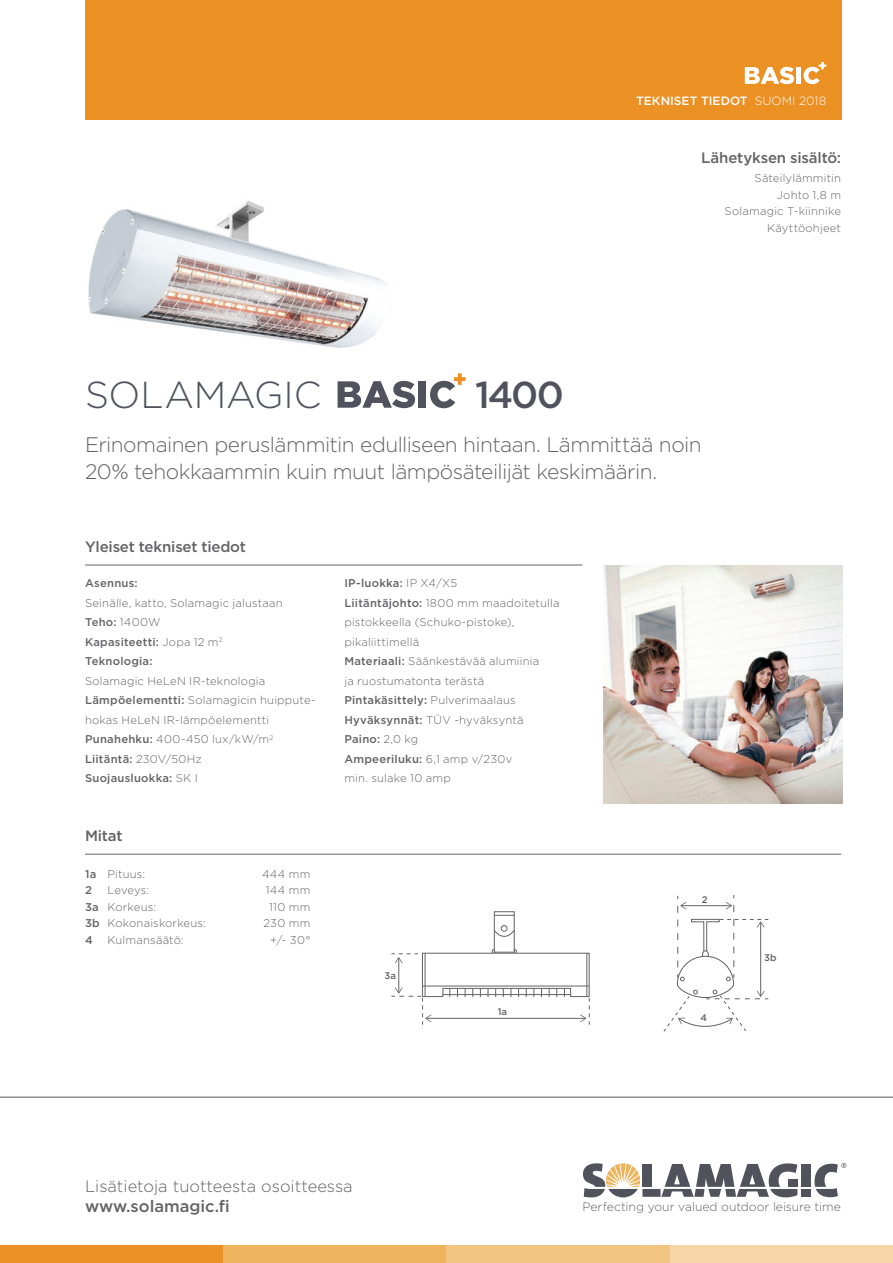
<style>
.page{position:relative;width:893px;height:1263px;background:#fff}
.page>*{position:absolute;margin:0;border:0;box-sizing:border-box;transform-origin:0 0}
.t1{font:300 37.5px "Gotham";letter-spacing:-.005em;color:#50535d}
.t2{font:500 37.5px "Gotham";color:#50535d}
.t3{font:300 21px/27px "Gotham";letter-spacing:-.025em;color:#636366}
.t4{font:300 16.5px "Gotham";color:#636366}
.t5{font:500 16.5px "Gotham";color:#636366}
.t6{font:500 15px "Gotham";letter-spacing:-.015em;color:#636366}
.t7{font:300 12.15px "Gotham";letter-spacing:-.005em;color:#636366}
.t8{font:500 12px "Gotham";color:#fff}
.t9{font:300 11.25px/19.5px "Gotham";letter-spacing:.015em;color:#636366}
.t10{font:500 11.25px "Gotham";letter-spacing:.02em;color:#636366}
.t11{font:500 9.6px "Gotham";color:#636366}
.s1{font-weight:300}
.s2{font-weight:500}
</style>
<div class="page">
<div style="left:85px;top:0;width:756px;height:120px;background:#eb9022"></div>
<svg style="left:745px;top:67px;width:49px;height:17px"></svg>
<div style="left:796px;top:67px;width:5px;height:17px;background:#fff"></div>
<svg style="left:804px;top:62px;width:22px;height:22px"></svg>
<svg style="left:583px;top:1163px;width:57px;height:34px"></svg>
<div style="left:642px;top:1164px;width:9px;height:23px;background:#50535c"></div>
<div style="left:642px;top:1189px;width:19px;height:8px;background:#50535c"></div>
<svg style="left:661px;top:1163px;width:136px;height:34px"></svg>
<div style="left:788px;top:1179px;width:9px;height:8px;background:#50535c"></div>
<div style="left:802px;top:1164px;width:9px;height:23px;background:#50535c"></div>
<div style="left:802px;top:1189px;width:9px;height:8px;background:#50535c"></div>
<svg style="left:814px;top:1163px;width:32px;height:34px"></svg>
<hr style="left:0;top:1097px;width:893px;height:1px;background:#50535d">
<div style="left:670px;top:1246px;width:223px;height:17px;background:#f6d5a7"></div>
<div style="left:0;top:1246px;width:223px;height:17px;background:#eb9022"></div>
<div style="left:223px;top:1246px;width:223px;height:17px;background:#eeb45d"></div>
<div style="left:446px;top:1246px;width:224px;height:17px;background:#f3c582"></div>
<div style="left:494px;top:911px;width:21px;height:41px;border:1px solid #636366"></div>
<div style="left:501px;top:925px;width:6px;height:7px;border:1px solid #636366;border-radius:50%"></div>
<svg style="left:494px;top:915px;width:20px;height:1px"></svg>
<svg style="left:391px;top:929px;width:199px;height:96px"></svg>
<hr style="left:443px;top:994px;width:128px;height:1px;background:#636366">
<svg style="left:663px;top:895px;width:105px;height:137px"></svg>
<hr style="left:425px;top:953px;width:1px;height:43px;background:#636366">
<hr style="left:422px;top:986px;width:167px;height:1px;background:#636366">
<hr style="left:586px;top:953px;width:1px;height:43px;background:#636366">
<svg style="left:338px;top:381px;width:77px;height:27px"></svg>
<div style="left:419px;top:381px;width:7px;height:27px;background:#50535d"></div>
<svg style="left:430px;top:373px;width:36px;height:35px"></svg>
<img style="left:88px;top:200px;width:298px;height:148px">
<img style="left:604px;top:566px;width:239px;height:237px">
<hr style="left:85px;top:565px;width:498px;height:1px;background:#636366">
<hr style="left:85px;top:854px;width:756px;height:1px;background:#636366">
<p class="t8" style="left:636px;top:93px;width:192px">TEKNISET TIEDOT <span class="s1">SUOMI 2018</span></p>
<p class="t1" style="left:85px;top:371px;width:238px">SOLAMAGIC</p>
<p class="t2" style="left:475px;top:370px;width:90px">1400</p>
<p class="t6" style="left:701px;top:148px;width:141px">Lähetyksen sisältö:</p>
<p class="t9" style="left:754px;top:168px;width:88px">Säteilylämmitin</p>
<p class="t9" style="left:777px;top:185px;width:66px">Johto 1,8 m</p>
<p class="t9" style="left:725px;top:201px;width:118px">Solamagic T-kiinnike</p>
<p class="t9" style="left:767px;top:218px;width:75px">Käyttöohjeet</p>
<p class="t3" style="left:85px;top:430px;width:618px">Erinomainen peruslämmitin edulliseen hintaan. Lämmittää noin<br>20% tehokkaammin kuin muut lämpösäteilijät keskimäärin.</p>
<p class="t6" style="left:85px;top:537px;width:162px">Yleiset tekniset tiedot</p>
<p class="t9" style="left:85px;top:573px;width:199px"><span class="s2">Asennus:<br></span>Seinälle, katto, Solamagic jalustaan</p>
<p class="t10" style="left:85px;top:615px;width:77px">Teho: <span class="s1">1400W</span></p>
<p class="t10" style="left:85px;top:635px;width:139px">Kapasiteetti: <span class="s1">Jopa 12 m</span><sup>2</sup></p>
<p class="t9" style="left:85px;top:651px;width:182px"><span class="s2">Teknologia:<br></span>Solamagic HeLeN IR-teknologia</p>
<p class="t9" style="left:85px;top:690px;width:232px"><span class="s2">Lämpöelementti:</span> Solamagicin huippute&shy;hokas HeLeN IR-lämpöelementti</p>
<p class="t9" style="left:85px;top:729px;width:190px"><span class="s2">Punahehku:</span> 400-450 lux/kW/m<sup>2</sup></p>
<p class="t10" style="left:85px;top:752px;width:118px">Liitäntä: <span class="s1">230V/50Hz</span></p>
<p class="t10" style="left:85px;top:771px;width:114px">Suojausluokka: <span class="s1">SK I</span></p>
<p class="t6" style="left:85px;top:826px;width:39px">Mitat</p>
<p class="t9" style="left:85px;top:864px;width:62px"><span class="s2">1a</span> Pituus:</p>
<p class="t9" style="left:262px;top:864px;width:50px">444 mm</p>
<p class="t10" style="left:85px;top:883px;width:8px">2</p>
<p class="t9" style="left:108px;top:880px;width:43px">Leveys:</p>
<p class="t9" style="left:266px;top:880px;width:46px">144 mm</p>
<p class="t9" style="left:85px;top:897px;width:73px"><span class="s2">3a</span> Korkeus:</p>
<p class="t9" style="left:269px;top:897px;width:43px">110 mm</p>
<p class="t9" style="left:85px;top:913px;width:122px"><span class="s2">3b</span> Kokonaiskorkeus:</p>
<p class="t9" style="left:263px;top:913px;width:48px">230 mm</p>
<p class="t10" style="left:85px;top:932px;width:9px">4</p>
<p class="t9" style="left:108px;top:930px;width:78px">Kulmansäätö:</p>
<p class="t9" style="left:270px;top:930px;width:42px">+/- 30°</p>
<p class="t10" style="left:344px;top:576px;width:114px">IP-luokka: <span class="s1">IP X4/X5</span></p>
<p class="t9" style="left:344px;top:593px;width:217px"><span class="s2">Liitäntäjohto:</span> 1800 mm maadoitetulla pistokkeella (Schuko-pistoke), pikaliittimellä</p>
<p class="t9" style="left:344px;top:651px;width:196px"><span class="s2">Materiaali:</span> Säänkestävää alumiinia ja ruostumatonta terästä</p>
<p class="t10" style="left:344px;top:693px;width:173px">Pintakäsittely: <span class="s1">Pulverimaalaus</span></p>
<p class="t9" style="left:344px;top:710px;width:181px"><span class="s2">Hyväksynnät:</span> TÜV -hyväksyntä</p>
<p class="t10" style="left:344px;top:732px;width:75px">Paino: <span class="s1">2,0 kg</span></p>
<p class="t9" style="left:344px;top:749px;width:169px"><span class="s2">Ampeeriluku:</span> 6,1 amp v/230v min. sulake 10 amp</p>
<p class="t11" style="left:384px;top:969px;width:13px">3a</p>
<p class="t11" style="left:498px;top:1005px;width:11px">1a</p>
<p class="t11" style="left:702px;top:893px;width:7px">2</p>
<p class="t11" style="left:700px;top:1011px;width:8px">4</p>
<p class="t11" style="left:764px;top:951px;width:14px">3b</p>
<p class="t4" style="left:85px;top:1176px;width:269px">Lisätietoja tuotteesta osoitteessa</p>
<p class="t5" style="left:85px;top:1195px;width:146px">www.solamagic.fi</p>
<p class="t7" style="left:582px;top:1199px;width:260px">Perfecting your valued outdoor leisure time</p>
</div>
